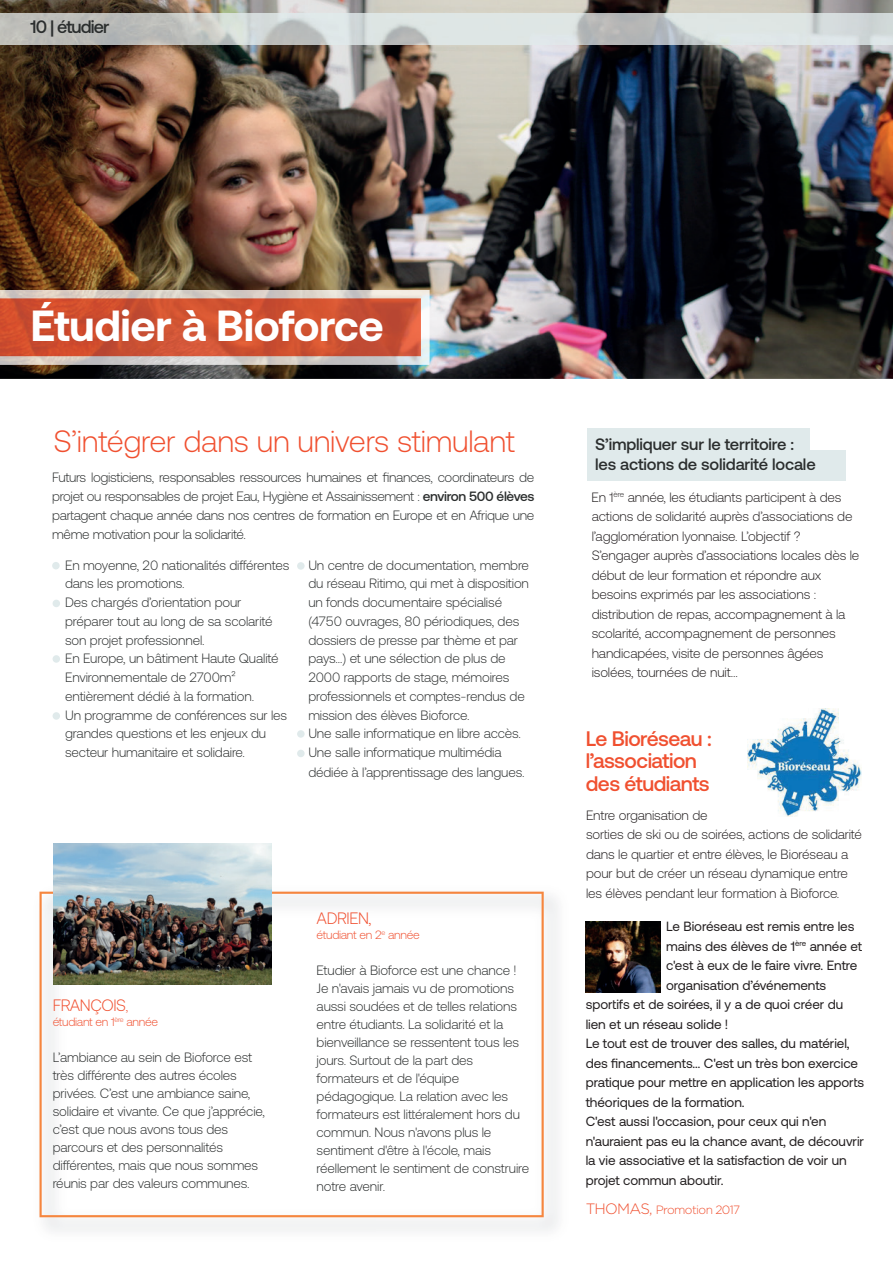
<style>
.page{position:relative;width:893px;height:1263px;background:#fff}
.page>*{position:absolute;margin:0;border:0;box-sizing:border-box;transform-origin:0 0}
.t1{font:700 43.5px "Aeonik";letter-spacing:-.01em;color:#fff}
.t2{font:300 30.75px "Aeonik";letter-spacing:-.01em;color:#f05030}
.t3{font:500 21px/22.5px "Aeonik";letter-spacing:-.025em;color:#f05030}
.t4{font:500 18px "Aeonik";letter-spacing:-.05em;color:#2b2e2e}
.t5{font:500 16.5px/19.8px "Aeonik";letter-spacing:-.01em;color:#2b2e2e}
.t6{font:300 16.5px "Aeonik";letter-spacing:-.025em;color:#f05030}
.t7{font:300 13.5px/18.8px "Aeonik";letter-spacing:-.01em;color:#2b2e2e}
.t8{font:300 13.5px/19.5px "Aeonik";letter-spacing:-.01em;color:#231f20}
.t9{font:13.35px "Aeonik";letter-spacing:-.005em;color:#231f20}
.t10{font:300 12px "Aeonik";letter-spacing:-.025em;color:#f05030}
.t11{font:300 12px "Gotham";letter-spacing:-.05em;color:#f05030}
.s1{font-weight:500}
.s2{font-size:13.5px}
.s3{font-size:15px}
</style>
<div class="page">
<img style="left:0;top:0;width:893px;height:379px">
<div style="left:587px;top:450px;width:259px;height:31px;background:#e0eaeb"></div>
<img style="left:0;top:13px;width:893px;height:32px">
<img style="left:0;top:290px;width:429px;height:75px">
<svg style="left:40px;top:892px;width:504px;height:325px"></svg>
<div style="left:587px;top:428px;width:223px;height:30px;background:#e0eaeb"></div>
<img style="left:747px;top:709px;width:115px;height:107px">
<img style="left:586px;top:921px;width:74px;height:71px">
<img style="left:53px;top:843px;width:218px;height:141px">
<div style="left:52px;top:562px;width:8px;height:7px;background:#e0eaeb;border-radius:50%"></div>
<div style="left:53px;top:600px;width:7px;height:7px;background:#e0eaeb;border-radius:50%"></div>
<div style="left:53px;top:655px;width:7px;height:8px;background:#e0eaeb;border-radius:50%"></div>
<div style="left:53px;top:712px;width:7px;height:8px;background:#e0eaeb;border-radius:50%"></div>
<div style="left:297px;top:562px;width:8px;height:8px;background:#e0eaeb;border-radius:50%"></div>
<div style="left:297px;top:750px;width:8px;height:7px;background:#e0eaeb;border-radius:50%"></div>
<div style="left:297px;top:730px;width:8px;height:8px;background:#e0eaeb;border-radius:50%"></div>
<h3 class="t4" style="left:31px;top:16px;width:80px">10 | étudier</h3>
<h1 class="t1" style="left:31px;top:301px;width:354px">Étudier à Bioforce</h1>
<h2 class="t2" style="left:54px;top:424px;width:462px">S’intégrer dans un univers stimulant</h2>
<p class="t7" style="left:52px;top:468px;width:484px;text-align:justify">Futurs logisticiens, responsables ressources humaines et finances, coordinateurs de projet ou responsables de projet Eau, Hygiène et Assainissement : <span class="s1">environ 500 élèves </span>partagent chaque année dans nos centres de formation en Europe et en Afrique une même motivation pour la solidarité.</p>
<p class="t7" style="left:65px;top:556px;width:226px">En moyenne, 20 nationalités différentes dans les promotions.<br>Des chargés d’orientation pour préparer tout au long de sa scolarité son projet professionnel.<br>En Europe, un bâtiment Haute Qualité<br>Environnementale de 2700m² entièrement dédié à la formation.<br>Un programme de conférences sur les grandes questions et les enjeux du secteur humanitaire et solidaire.</p>
<p class="t7" style="left:308px;top:556px;width:222px">Un centre de documentation, membre du réseau Ritimo, qui met à disposition un fonds documentaire spécialisé (4750 ouvrages, 80 périodiques, des dossiers de presse par thème et par pays…) et une sélection de plus de 2000 rapports de stage, mémoires professionnels et comptes-rendus de mission des élèves Bioforce.<br>Une salle informatique en libre accès.<br>Une salle informatique multimédia dédiée à l’apprentissage des langues.</p>
<p class="t6" style="left:53px;top:996px;width:77px">FRANÇOIS<span class="s2">,</span></p>
<p class="t10" style="left:53px;top:1015px;width:107px">étudiant en 1<sup>ère</sup> année</p>
<p class="t7" style="left:53px;top:1048px;width:214px;line-height:18px">L’ambiance au sein de Bioforce est très différente des autres écoles privées. C’est une ambiance saine, solidaire et vivante. Ce que j’apprécie, c’est que nous avons tous des parcours et des personnalités différentes, mais que nous sommes réunis par des valeurs communes.</p>
<p class="t6" style="left:317px;top:909px;width:56px">ADRIEN,</p>
<p class="t10" style="left:317px;top:928px;width:105px">étudiant en 2<sup>e</sup> année</p>
<p class="t7" style="left:317px;top:961px;width:214px;line-height:18px">Etudier à Bioforce est une chance !<br>Je n'avais jamais vu de promotions aussi soudées et de telles relations entre étudiants. La solidarité et la bienveillance se ressentent tous les jours. Surtout de la part des formateurs et de l'équipe pédagogique. La relation avec les formateurs est littéralement hors du commun. Nous n'avons plus le sentiment d'être à l'école, mais réellement le sentiment de construire notre avenir.</p>
<p class="t5" style="left:595px;top:434px;width:222px">S’impliquer sur le territoire : les actions de solidarité locale</p>
<p class="t8" style="left:592px;top:487px;width:269px">En 1<sup>ère</sup> année, les étudiants participent à des actions de solidarité auprès d’associations de l’agglomération lyonnaise. L’objectif ?<br>S’engager auprès d’associations locales dès le début de leur formation et répondre aux besoins exprimés par les associations : distribution de repas, accompagnement à la scolarité, accompagnement de personnes handicapées, visite de personnes âgées isolées, tournées de nuit...</p>
<h3 class="t3" style="left:586px;top:727px;width:127px">Le Bioréseau : l’association des étudiants</h3>
<p class="t8" style="left:586px;top:805px;width:278px">Entre organisation de<br>sorties de ski ou de soirées, actions de solidarité dans le quartier et entre élèves, le Bioréseau a pour but de créer un réseau dynamique entre les élèves pendant leur formation à Bioforce.</p>
<p class="t9" style="left:666px;top:919px;width:190px">Le Bioréseau est remis entre les</p>
<p class="t9" style="left:666px;top:938px;width:197px">mains des élèves de 1<sup>ère</sup> année et</p>
<p class="t9" style="left:666px;top:958px;width:193px">c'est à eux de le faire vivre. Entre</p>
<p class="t9" style="left:666px;top:977px;width:162px">organisation d’événements</p>
<p class="t9" style="left:586px;top:997px;width:259px">sportifs et de soirées, il y a de quoi créer du</p>
<p class="t9" style="left:586px;top:1016px;width:144px">lien et un réseau solide !</p>
<p class="t9" style="left:586px;top:1036px;width:265px">Le tout est de trouver des salles, du matériel,</p>
<p class="t9" style="left:586px;top:1055px;width:274px">des financements… C'est un très bon exercice</p>
<p class="t9" style="left:586px;top:1075px;width:280px">pratique pour mettre en application les apports</p>
<p class="t9" style="left:586px;top:1094px;width:161px">théoriques de la formation.</p>
<p class="t9" style="left:586px;top:1114px;width:242px">C'est aussi l'occasion, pour ceux qui n'en</p>
<p class="t9" style="left:586px;top:1133px;width:280px">n'auraient pas eu la chance avant, de découvrir</p>
<p class="t9" style="left:586px;top:1153px;width:262px">la vie associative et la satisfaction de voir un</p>
<p class="t9" style="left:586px;top:1172px;width:139px">projet commun aboutir.</p>
<p class="t11" style="left:586px;top:1202px;width:156px"><span class="s3">THOMAS,</span> Promotion 2017</p>
</div>
